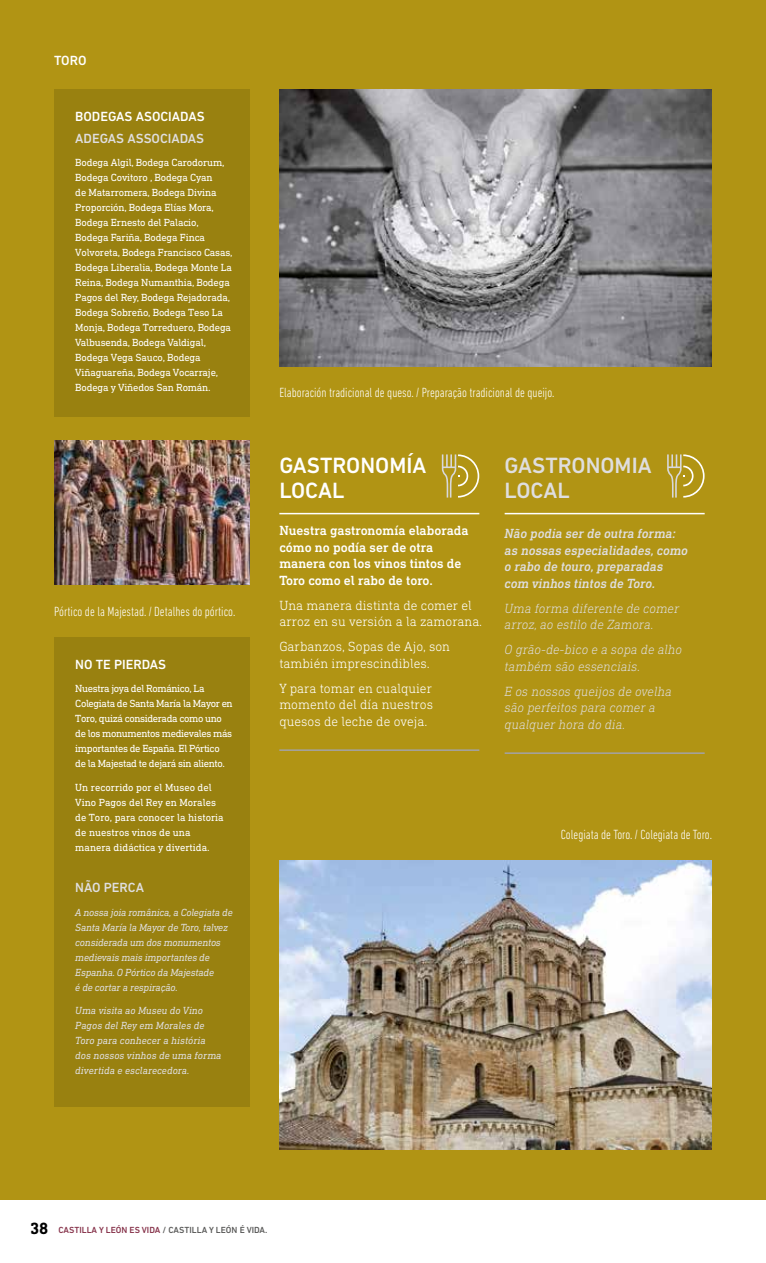
<style>
.page{position:relative;width:766px;height:1263px;background:#fff}
.page>*{position:absolute;margin:0;border:0;box-sizing:border-box;transform-origin:0 0}
.t1{font:500 22.5px/24.3px "DIN Next LT Pro";color:#fff}
.t2{font:500 22.5px/24.3px "DIN Next LT Pro";color:#dfdedf}
.t3{font:300 13.5px/16.5px "DIN Next Slab Pro";color:#fff}
.t4{font:italic 300 13.5px/16.5px "DIN Next Slab Pro";color:#dfdedf}
.t5{font:300 condensed 13.5px "DIN Next LT Pro";color:#fff}
.t6{font:italic 500 13.5px/16.5px "DIN Next Slab Pro";color:#dfdedf}
.t7{font:500 13.5px/16.5px "DIN Next Slab Pro";color:#fff}
.t8{font:500 13.5px "DIN Next LT Pro";color:#fff}
.t9{font:500 13.5px "DIN Next LT Pro";color:#dfdedf}
.t10{font:10.5px/15px "DIN Next Slab Pro";letter-spacing:-.015em;color:#fff}
.t11{font:10.5px/15px "DIN Next Slab Pro";letter-spacing:-.035em;color:#fff}
.t12{font:italic 10.5px/15px "DIN Next Slab Pro";letter-spacing:-.02em;color:#dfdedf}
.t13{font:italic 10.5px/15px "DIN Next Slab Pro";color:#dfdedf}
.t14{font:500 9px "DIN Next LT Pro";color:#5a5a59}
.s1{font-family:"DIN Next Slab Pro";font-weight:700;font-size:16.5px;color:#000}
.s2{color:#86324a}
</style>
<div class="page">
<div style="left:0;top:0;width:765px;height:1199px;background:#b19414"></div>
<div style="left:54px;top:89px;width:196px;height:328px;background:#998110"></div>
<img style="left:279px;top:89px;width:432px;height:277px">
<div style="left:54px;top:637px;width:196px;height:470px;background:#998110"></div>
<img style="left:54px;top:441px;width:196px;height:144px">
<svg style="left:441px;top:454px;width:38px;height:44px"></svg>
<hr style="left:279px;top:513px;width:200px;height:1px;background:#fff">
<hr style="left:279px;top:749px;width:200px;height:2px;background:#a3a3a5">
<svg style="left:667px;top:454px;width:37px;height:44px"></svg>
<hr style="left:504px;top:513px;width:200px;height:1px;background:#fff">
<hr style="left:504px;top:752px;width:200px;height:2px;background:#a3a3a5">
<img style="left:279px;top:861px;width:432px;height:289px">
<p class="t8" style="left:54px;top:53px;width:34px">TORO</p>
<p class="t8" style="left:75px;top:108px;width:131px">BODEGAS ASOCIADAS</p>
<p class="t9" style="left:75px;top:130px;width:130px">ADEGAS ASSOCIADAS</p>
<p class="t10" style="left:75px;top:155px;width:159px">Bodega Algil, Bodega Carodorum,<br>Bodega Covitoro , Bodega Cyan<br>de Matarromera, Bodega Divina<br>Proporción, Bodega Elías Mora,<br>Bodega Ernesto del Palacio,<br>Bodega Fariña, Bodega Finca<br>Volvoreta, Bodega Francisco Casas,<br>Bodega Liberalia, Bodega Monte La<br>Reina, Bodega Numanthia, Bodega<br>Pagos del Rey, Bodega Rejadorada,<br>Bodega Sobreño, Bodega Teso La<br>Monja, Bodega Torreduero, Bodega<br>Valbusenda, Bodega Valdigal,<br>Bodega Vega Sauco, Bodega<br>Viñaguareña, Bodega Vocarraje,<br>Bodega y Viñedos San Román.</p>
<p class="t5" style="left:54px;top:604px;width:183px">Pórtico de la Majestad. / Detalhes do pórtico.</p>
<p class="t8" style="left:75px;top:656px;width:92px">NO TE PIERDAS</p>
<p class="t11" style="left:75px;top:681px;width:159px">Nuestra joya del Románico, La Colegiata de Santa María la Mayor en Toro, quizá considerada como uno de los monumentos medievales más importantes de España. El Pórtico de la Majestad te dejará sin aliento.</p>
<p class="t10" style="left:75px;top:779px;width:150px">Un recorrido por el Museo del<br>Vino Pagos del Rey en Morales de Toro, para conocer la historia de nuestros vinos de una manera didáctica y divertida.</p>
<p class="t9" style="left:75px;top:880px;width:70px">NÃO PERCA</p>
<p class="t12" style="left:75px;top:904px;width:159px">A nossa joia românica, a Colegiata de<br>Santa María la Mayor de Toro, talvez considerada um dos monumentos medievais mais importantes de<br>Espanha. O Pórtico da Majestade<br>é de cortar a respiração.</p>
<p class="t13" style="left:75px;top:1003px;width:148px">Uma visita ao Museu do Vino<br>Pagos del Rey em Morales de<br>Toro para conhecer a história dos nossos vinhos de uma forma divertida e esclarecedora.</p>
<p class="t5" style="left:279px;top:385px;width:277px">Elaboración tradicional de queso. / Preparação tradicional de queijo.</p>
<h1 class="t1" style="left:279px;top:453px;width:148px">GASTRONOMÍA<br>LOCAL</h1>
<p class="t7" style="left:279px;top:522px;width:191px">Nuestra gastronomía elaborada cómo no podía ser de otra manera con los vinos tintos de<br>Toro como el rabo de toro.</p>
<p class="t3" style="left:279px;top:597px;width:204px">Una manera distinta de comer el arroz en su versión a la zamorana.</p>
<p class="t3" style="left:279px;top:638px;width:172px">Garbanzos, Sopas de Ajo, son también imprescindibles.</p>
<p class="t3" style="left:279px;top:680px;width:155px;text-align:justify">Y para tomar en cualquier momento del día nuestros quesos de leche de oveja.</p>
<h1 class="t2" style="left:504px;top:453px;width:148px">GASTRONOMIA<br>LOCAL</h1>
<p class="t6" style="left:504px;top:525px;width:185px">Não podia ser de outra forma: as nossas especialidades, como o rabo de touro, preparadas com vinhos tintos de Toro.</p>
<p class="t4" style="left:504px;top:600px;width:176px">Uma forma diferente de comer arroz, ao estilo de Zamora.</p>
<p class="t4" style="left:504px;top:641px;width:179px">O grão-de-bico e a sopa de alho também são essenciais.</p>
<p class="t4" style="left:504px;top:683px;width:168px">E os nossos queijos de ovelha são perfeitos para comer a qualquer hora do dia.</p>
<p class="t5" style="left:560px;top:827px;width:153px">Colegiata de Toro. / Colegiata de Toro.</p>
<p class="t14" style="left:30px;top:1224px;width:239px"><span class="s1">38</span> <span class="s2">CASTILLA Y LEÓN ES VIDA</span> / CASTILLA Y LEÓN É VIDA.</p>
</div>
